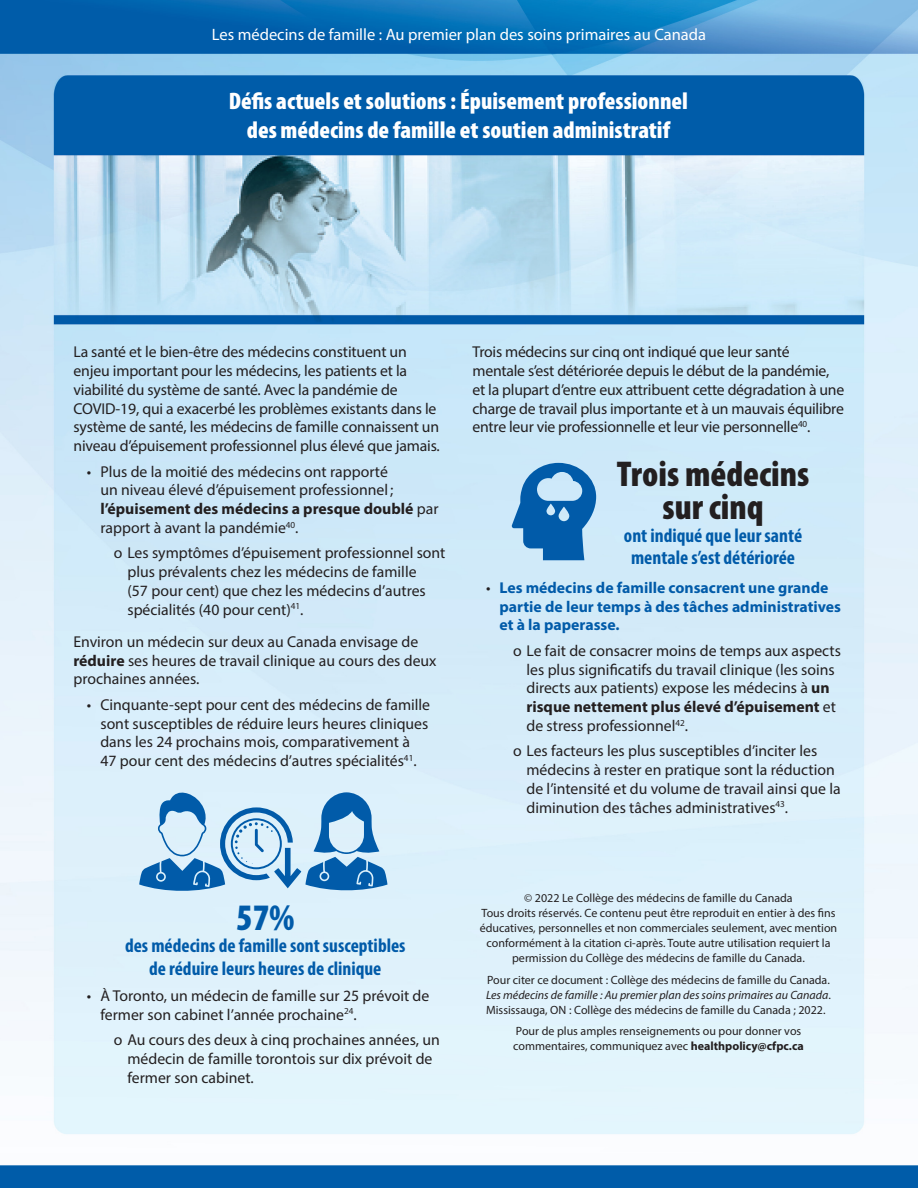
<style>
.page{position:relative;width:918px;height:1188px;background:#fff}
.page>*{position:absolute;margin:0;border:0;box-sizing:border-box;transform-origin:0 0}
.t1{font:900 condensed 37.5px "Myriad Pro";color:#015ba9}
.t2{font:900 condensed 36px/33px "Myriad Pro";color:#231f20;text-align:center}
.t3{font:900 condensed 24px/28.8px "Myriad Pro";color:#fff;text-align:center}
.t4{font:700 condensed 19.5px/22.5px "Myriad Pro";color:#015ba9;text-align:center}
.t5{font:16.5px "Myriad Pro";color:#fff}
.t6{font:15.75px/18.8px "Myriad Pro";color:#231f20}
.t7{font:700 15.75px/18.8px "Myriad Pro";color:#015ba9}
.t8{font:12px/15px "Myriad Pro";color:#231f20;text-align:center}
.s1{font-weight:700}
.s2{font-weight:400;color:#231f20}
.s3{font-style:italic}
</style>
<div class="page">
<img style="left:0;top:0;width:918px;height:1188px">
<svg style="left:139px;top:792px;width:248px;height:101px;background:#94bfdf"></svg>
<div style="left:321px;top:873px;width:7px;height:7px;background:#015ba9;border-radius:50%"></div>
<svg style="left:511px;top:463px;width:85px;height:97px;background:#5595c9"></svg>
<p class="t5" style="left:212px;top:24px;width:496px">Les médecins de famille : Au premier plan des soins primaires au Canada</p>
<p class="t3" style="left:229px;top:87px;width:461px">Défis actuels et solutions : Épuisement professionnel des médecins de famille et soutien administratif</p>
<p class="t6" style="left:73px;top:343px;width:368px">La santé et le bien-être des médecins constituent un enjeu important pour les médecins, les patients et la viabilité du système de santé. Avec la pandémie de COVID-19, qui a exacerbé les problèmes existants dans le système de santé, les médecins de famille connaissent un niveau d’épuisement professionnel plus élevé que jamais.</p>
<p class="t6" style="left:100px;top:462px;width:340px;text-indent:-14px">• Plus de la moitié des médecins ont rapporté<br>un niveau élevé d’épuisement professionnel ; <span class="s1">l’épuisement des médecins a presque doublé</span> par rapport à avant la pandémie<sup>40</sup>.</p>
<p class="t6" style="left:127px;top:544px;width:320px;text-indent:-14px">o Les symptômes d’épuisement professionnel sont plus prévalents chez les médecins de famille<br>(57 pour cent) que chez les médecins d’autres spécialités (40 pour cent)<sup>41</sup>.</p>
<p class="t6" style="left:73px;top:632px;width:365px">Environ un médecin sur deux au Canada envisage de <span class="s1">réduire</span> ses heures de travail clinique au cours des deux prochaines années.</p>
<p class="t6" style="left:100px;top:695px;width:331px;text-indent:-14px">• Cinquante-sept pour cent des médecins de famille sont susceptibles de réduire leurs heures cliniques dans les 24 prochains mois, comparativement à<br>47 pour cent des médecins d’autres spécialités<sup>41</sup>.</p>
<p class="t6" style="left:473px;top:342px;width:373px">Trois médecins sur cinq ont indiqué que leur santé mentale s’est détériorée depuis le début de la pandémie, et la plupart d’entre eux attribuent cette dégradation à une charge de travail plus importante et à un mauvais équilibre entre leur vie professionnelle et leur vie personnelle<sup>40</sup>.</p>
<p class="t2" style="left:617px;top:458px;width:194px">Trois médecins sur cinq</p>
<p class="t4" style="left:624px;top:523px;width:180px">ont indiqué que leur santé mentale s’est détériorée</p>
<p class="t7" style="left:500px;top:578px;width:343px;text-indent:-14px"><span class="s2">•</span> Les médecins de famille consacrent une grande partie de leur temps à des tâches administratives et à la paperasse.</p>
<p class="t6" style="left:526px;top:641px;width:316px;text-indent:-14px">o Le fait de consacrer moins de temps aux aspects les plus significatifs du travail clinique (les soins directs aux patients) expose les médecins à <span class="s1">un risque nettement plus élevé d’épuisement</span> et de stress professionnel<sup>42</sup>.</p>
<p class="t6" style="left:526px;top:742px;width:316px;text-indent:-14px">o Les facteurs les plus susceptibles d’inciter les médecins à rester en pratique sont la réduction de l’intensité et du volume de travail ainsi que la diminution des tâches administratives<sup>43</sup>.</p>
<p class="t1" style="left:236px;top:897px;width:60px">57%</p>
<p class="t4" style="left:125px;top:934px;width:282px">des médecins de famille sont susceptibles de réduire leurs heures de clinique</p>
<p class="t6" style="left:100px;top:986px;width:330px;text-indent:-14px">• À Toronto, un médecin de famille sur 25 prévoit de fermer son cabinet l’année prochaine<sup>24</sup>.</p>
<p class="t6" style="left:127px;top:1030px;width:314px;text-indent:-14px">o Au cours des deux à cinq prochaines années, un médecin de famille torontois sur dix prévoit de fermer son cabinet.</p>
<p class="t8" style="left:480px;top:890px;width:359px">© 2022 Le Collège des médecins de famille du Canada<br>Tous droits réservés. Ce contenu peut être reproduit en entier à des fins éducatives, personnelles et non commerciales seulement, avec mention conformément à la citation ci-après. Toute autre utilisation requiert la permission du Collège des médecins de famille du Canada.</p>
<p class="t8" style="left:486px;top:972px;width:346px;text-align:justify">Pour citer ce document : Collège des médecins de famille du Canada.<br><span class="s3">Les médecins de famille : Au premier plan des soins primaires au Canada</span>.<br>Mississauga, ON : Collège des médecins de famille du Canada ; 2022.</p>
<p class="t8" style="left:513px;top:1024px;width:292px;text-align:left">Pour de plus amples renseignements ou pour donner vos commentaires, communiquez avec <span class="s1">healthpolicy@cfpc.ca</span></p>
</div>
